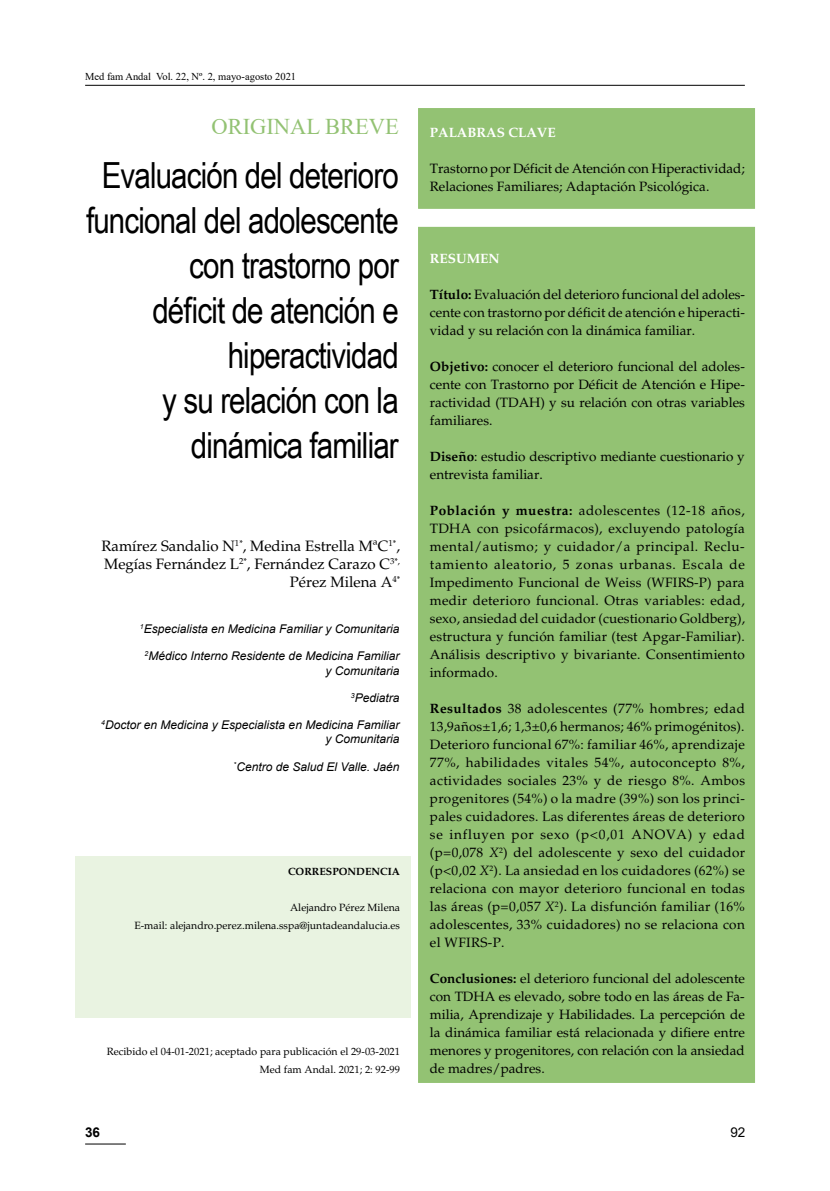
<style>
.page{position:relative;width:830px;height:1191px;background:#fff}
.page>*{position:absolute;margin:0;border:0;box-sizing:border-box;transform-origin:0 0}
.t1{font:36px/45px "Arial Narrow";letter-spacing:-.025em;color:#000;text-align:right}
.t2{font:22.5px "Times New Roman";color:#93c273}
.t3{font:15px/18px "Palatino";color:#000;text-align:right}
.t4{font:13.5px/18px "Palatino";color:#000;text-align:justify}
.t5{font:700 13.5px "Palatino";color:#fff}
.t6{font:700 13.5px "Arial";color:#000}
.t7{font:13.5px "Arial";color:#000}
.t8{font:italic 12px/14.4px "Arial";color:#000;text-align:right}
.t9{font:10.5px/18px "Palatino";color:#000;text-align:right}
.t10{font:10.5px "Times New Roman";color:#000}
.t11{font:700 10.5px "Palatino";color:#000}
.s1{font-weight:700}
.s2{font-style:italic}
</style>
<div class="page">
<hr style="left:85px;top:1143px;width:41px;height:1px;background:#000">
<hr style="left:85px;top:85px;width:659px;height:1px;background:#000">
<div style="left:418px;top:227px;width:336px;height:856px;background:#93c273"></div>
<div style="left:418px;top:108px;width:336px;height:101px;background:#93c273;border:2px solid #93c273"></div>
<div style="left:75px;top:856px;width:335px;height:162px;background:#e9f3e1"></div>
<p class="t10" style="left:85px;top:69px;width:212px">Med fam Andal Vol. 22, Nº. 2, mayo-agosto 2021</p>
<h2 class="t2" style="left:211px;top:111px;width:189px">ORIGINAL BREVE</h2>
<h1 class="t1" style="left:86px;top:151px;width:314px">Evaluación del deterioro funcional del adolescente con trastorno por<br>déficit de atención e hiperactividad<br>y su relación con la dinámica familiar</h1>
<p class="t3" style="left:101px;top:537px;width:300px">Ramírez Sandalio N<sup>1*</sup>, Medina Estrella MªC<sup>1*</sup>,<br>Megías Fernández L<sup>2*</sup>, Fernández Carazo C<sup>3*,<br></sup>Pérez Milena A<sup>4*</sup></p>
<p class="t8" style="left:140px;top:622px;width:261px"><sup>1</sup>Especialista en Medicina Familiar y Comunitaria</p>
<p class="t8" style="left:144px;top:649px;width:256px"><sup>2</sup>Médico Interno Residente de Medicina Familiar y Comunitaria</p>
<p class="t8" style="left:351px;top:690px;width:50px"><sup>3</sup>Pediatra</p>
<p class="t8" style="left:101px;top:718px;width:299px"><sup>4</sup>Doctor en Medicina y Especialista en Medicina Familiar y Comunitaria</p>
<p class="t8" style="left:233px;top:759px;width:167px"><sup>*</sup>Centro de Salud El Valle. Jaén</p>
<p class="t11" style="left:288px;top:865px;width:113px">CORRESPONDENCIA</p>
<p class="t9" style="left:134px;top:898px;width:267px">Alejandro Pérez Milena<br>E-mail: alejandro.perez.milena.sspa@juntadeandalucia.es</p>
<p class="t9" style="left:107px;top:1042px;width:294px">Recibido el 04-01-2021; aceptado para publicación el 29-03-2021<br>Med fam Andal. 2021; 2: 92-99</p>
<p class="t6" style="left:85px;top:1122px;width:17px">36</p>
<p class="t5" style="left:429px;top:124px;width:19px">Palabras</p>
<p class="t5" style="left:508px;top:124px;width:11px">cla</p>
<p class="t5" style="left:536px;top:124px;width:19px">ve</p>
<p class="t4" style="left:429px;top:159px;width:316px">Trastorno por Déficit de Atención con Hiperactividad;<br>Relaciones Familiares; Adaptación Psicológica.</p>
<p class="t5" style="left:429px;top:250px;width:71px">RESUMEN</p>
<p class="t4" style="left:429px;top:285px;width:316px"><span class="s1">Título:</span> Evaluación del deterioro funcional del adoles&shy;cente con trastorno por déficit de atención e hiperacti&shy;vidad y su relación con la dinámica familiar.</p>
<p class="t4" style="left:429px;top:357px;width:316px"><span class="s1">Objetivo:</span> conocer el deterioro funcional del adoles&shy;cente con Trastorno por Déficit de Atención e Hipe&shy;ractividad (TDAH) y su relación con otras variables familiares.</p>
<p class="t4" style="left:429px;top:447px;width:316px"><span class="s1">Diseño</span>: estudio descriptivo mediante cuestionario y entrevista familiar.</p>
<p class="t4" style="left:429px;top:501px;width:316px"><span class="s1">Población y muestra:</span> adolescentes (12-18 años, TDHA con psicofármacos), excluyendo patología mental/autismo; y cuidador/a principal. Reclu&shy;tamiento aleatorio, 5 zonas urbanas. Escala de Impedimento Funcional de Weiss (WFIRS-P) para medir deterioro funcional. Otras variables: edad, sexo, ansiedad del cuidador (cuestionario Goldberg), estructura y función familiar (test Apgar-Familiar).<br>Análisis descriptivo y bivariante. Consentimiento informado.</p>
<p class="t4" style="left:429px;top:699px;width:316px"><span class="s1">Resultados</span> 38 adolescentes (77% hombres; edad 13,9años±1,6; 1,3±0,6 hermanos; 46% primogénitos).<br>Deterioro funcional 67%: familiar 46%, aprendizaje 77%, habilidades vitales 54%, autoconcepto 8%, actividades sociales 23% y de riesgo 8%. Ambos progenitores (54%) o la madre (39%) son los princi&shy;pales cuidadores. Las diferentes áreas de deterioro se influyen por sexo (p&lt;0,01 ANOVA) y edad (p=0,078 <span class="s2">X</span><sup>2</sup>) del adolescente y sexo del cuidador (p&lt;0,02 <span class="s2">X</span><sup>2</sup>). La ansiedad en los cuidadores (62%) se relaciona con mayor deterioro funcional en todas las áreas (p=0,057 <span class="s2">X</span><sup>2</sup>). La disfunción familiar (16% adolescentes, 33% cuidadores) no se relaciona con el WFIRS-P.</p>
<p class="t4" style="left:429px;top:969px;width:316px"><span class="s1">Conclusiones:</span> el deterioro funcional del adolescente con TDHA es elevado, sobre todo en las áreas de Fa&shy;milia, Aprendizaje y Habilidades. La percepción de la dinámica familiar está relacionada y difiere entre menores y progenitores, con relación con la ansiedad de madres/padres.</p>
<p class="t7" style="left:730px;top:1122px;width:17px">92</p>
</div>
